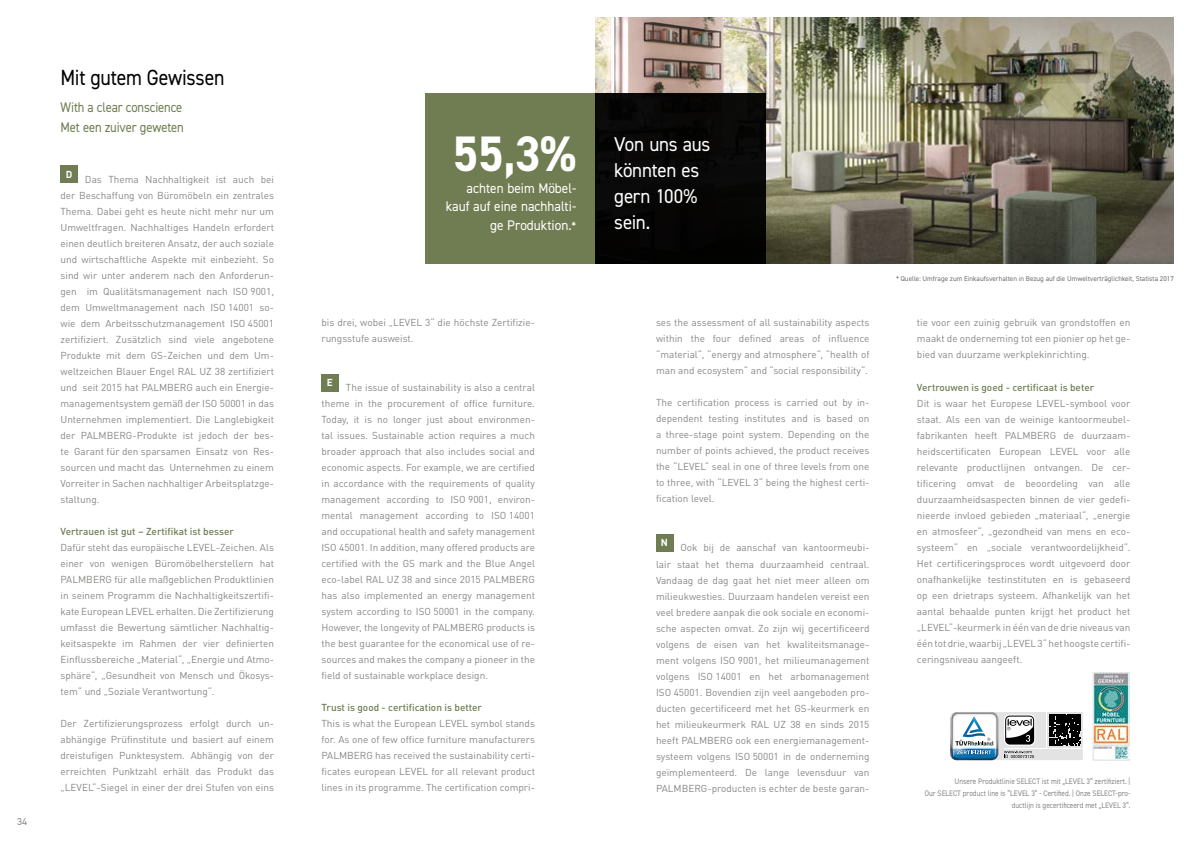
<style>
.page{position:relative;width:1191px;height:842px;background:#fff}
.page>*{position:absolute;margin:0;border:0;box-sizing:border-box;transform-origin:0 0}
.t1{font:700 50px "DIN2014";color:#fff;scale:.95 1}
.t2{font:22px "DIN2014";letter-spacing:-.015em;color:#000;scale:.9 1}
.t3{font:20px/26px "DIN2014";letter-spacing:-.015em;color:#fff;scale:.95 1}
.t4{font:14px/18.5px "DIN2014";color:#fff;text-align:right;scale:.95 1}
.t5{font:14px/20px "DIN2014";letter-spacing:-.01em;color:#707d52;scale:.9 1}
.t6{font:10px/16px "DINOT";color:#878786;text-align:justify}
.t7{font:500 10px "DINOT";color:#707d52}
.t8{font:700 10px "DINOT";color:#fff}
.t9{font:10px "DIN2014";color:#878786}
.t10{font:8px/12px "DIN2014";color:#878786;text-align:right;scale:.9 1}
.t11{font:7px "DIN2014";color:#6f6f6e}
.s1{font-size:12px}
</style>
<div class="page">
<img style="left:595px;top:17px;width:579px;height:247px">
<div style="left:321px;top:374px;width:17px;height:17px;background:#707d52"></div>
<div style="left:656px;top:534px;width:17px;height:17px;background:#707d52"></div>
<svg style="left:950px;top:712px;width:133px;height:49px"></svg>
<div style="left:60px;top:166px;width:17px;height:17px;background:#707d52"></div>
<div style="left:425px;top:94px;width:170px;height:170px;background:#707d52"></div>
<div style="left:595px;top:94px;width:170px;height:170px;background:#070605"></div>
<img style="left:1092px;top:671px;width:37px;height:90px">
<p class="t9" style="left:17px;top:815px;width:11px">34</p>
<h2 class="t2" style="left:60px;top:64px;width:184px">Mit gutem Gewissen</h2>
<h3 class="t5" style="left:60px;top:97px;width:138px">With a clear conscience<br>Met een zuiver geweten</h3>
<p class="t8" style="left:66px;top:167px;width:8px">D</p>
<p class="t6" style="left:60px;top:170px;width:215px;text-indent:24px">Das Thema Nachhaltigkeit ist auch bei der Beschaffung von Büromöbeln ein zentrales Thema. Dabei geht es heute nicht mehr nur um Umweltfragen. Nachhaltiges Handeln erfordert einen deutlich breiteren Ansatz, der auch soziale und wirtschaftliche Aspekte mit einbezieht. So sind wir unter anderem nach den Anforderun&shy;gen im Qualitätsmanagement nach ISO 9001, dem Umweltmanagement nach ISO 14001 so&shy;wie dem Arbeitsschutzmanagement ISO 45001 zertifiziert. Zusätzlich sind viele angebotene Produkte mit dem GS-Zeichen und dem Um&shy;weltzeichen Blauer Engel RAL UZ 38 zertifiziert und seit 2015 hat PALMBERG auch ein Energie&shy;managementsystem gemäß der ISO 50001 in das Unternehmen implementiert. Die Langlebigkeit der PALMBERG-Produkte ist jedoch der bes&shy;te Garant für den sparsamen Einsatz von Res&shy;sourcen und macht das Unternehmen zu einem Vorreiter in Sachen nachhaltiger Arbeitsplatzge&shy;staltung.</p>
<p class="t7" style="left:60px;top:524px;width:175px">Vertrauen ist gut – Zertifikat ist besser</p>
<p class="t6" style="left:60px;top:538px;width:215px">Dafür steht das europäische LEVEL-Zeichen. Als einer von wenigen Büromöbelherstellern hat PALMBERG für alle maßgeblichen Produktlinien in seinem Programm die Nachhaltigkeitszertifi&shy;kate European LEVEL erhalten. Die Zertifizierung umfasst die Bewertung sämtlicher Nachhaltig&shy;keitsaspekte im Rahmen der vier definierten Einflussbereiche „Material“, „Energie und Atmo&shy;sphäre“, „Gesundheit von Mensch und Ökosys&shy;tem“ und „Soziale Verantwortung“.</p>
<p class="t6" style="left:60px;top:714px;width:215px">Der Zertifizierungsprozess erfolgt durch un&shy;abhängige Prüfinstitute und basiert auf einem dreistufigen Punktesystem. Abhängig von der erreichten Punktzahl erhält das Produkt das „LEVEL“-Siegel in einer der drei Stufen von eins</p>
<h1 class="t1" style="left:453px;top:120px;width:131px">55,3%</h1>
<h3 class="t4" style="left:446px;top:178px;width:139px">achten beim Möbel&shy;kauf auf eine nachhalti&shy;ge Produktion.<span class="s1">*</span></h3>
<p class="t6" style="left:321px;top:314px;width:215px">bis drei, wobei „LEVEL 3“ die höchste Zertifizie&shy;rungsstufe ausweist.</p>
<p class="t8" style="left:327px;top:375px;width:8px">E</p>
<p class="t6" style="left:321px;top:379px;width:215px;text-indent:24px">The issue of sustainability is also a central theme in the procurement of office furniture.<br>Today, it is no longer just about environmen&shy;tal issues. Sustainable action requires a much broader approach that also includes social and economic aspects. For example, we are certified in accordance with the requirements of quality management according to ISO 9001, environ&shy;mental management according to ISO 14001 and occupational health and safety management ISO 45001. In addition, many offered products are certified with the GS mark and the Blue Angel eco-label RAL UZ 38 and since 2015 PALMBERG has also implemented an energy management system according to ISO 50001 in the company.<br>However, the longevity of PALMBERG products is the best guarantee for the economical use of re&shy;sources and makes the company a pioneer in the field of sustainable workplace design.</p>
<p class="t7" style="left:321px;top:700px;width:162px">Trust is good - certification is better</p>
<p class="t6" style="left:321px;top:715px;width:215px">This is what the European LEVEL symbol stands for. As one of few office furniture manufacturers PALMBERG has received the sustainability certi&shy;ficates european LEVEL for all relevant product lines in its programme. The certification compri-</p>
<h3 class="t3" style="left:614px;top:131px;width:103px">Von uns aus könnten es gern 100% sein.</h3>
<p class="t6" style="left:656px;top:314px;width:215px">ses the assessment of all sustainability aspects within the four defined areas of influence “material“, “energy and atmosphere“, “health of man and ecosystem“ and “social responsibility“.</p>
<p class="t6" style="left:656px;top:394px;width:215px">The certification process is carried out by in&shy;dependent testing institutes and is based on a three-stage point system. Depending on the number of points achieved, the product receives the “LEVEL“ seal in one of three levels from one to three, with “LEVEL 3“ being the highest certi&shy;fication level.</p>
<p class="t8" style="left:661px;top:535px;width:9px">N</p>
<p class="t6" style="left:656px;top:538px;width:215px;line-height:17px;text-align:right">Ook bij de aanschaf van kantoormeubi-<br>lair staat het thema duurzaamheid centraal.</p>
<p class="t6" style="left:656px;top:572px;width:215px">Vandaag de dag gaat het niet meer alleen om milieukwesties. Duurzaam handelen vereist een veel bredere aanpak die ook sociale en economi&shy;sche aspecten omvat. Zo zijn wij gecertificeerd volgens de eisen van het kwaliteitsmanage&shy;ment volgens ISO 9001, het milieumanagement volgens ISO 14001 en het arbomanagement ISO 45001. Bovendien zijn veel aangeboden pro&shy;ducten gecertificeerd met het GS-keurmerk en het milieukeurmerk RAL UZ 38 en sinds 2015 heeft PALMBERG ook een energiemanagement&shy;systeem volgens ISO 50001 in de onderneming geïmplementeerd. De lange levensduur van PALMBERG-producten is echter de beste garan-</p>
<p class="t11" style="left:896px;top:274px;width:279px">* Quelle: Umfrage zum Einkaufsverhalten in Bezug auf die Umweltverträglichkeit, Statista 2017</p>
<p class="t6" style="left:917px;top:314px;width:215px">tie voor een zuinig gebruik van grondstoffen en maakt de onderneming tot een pionier op het ge&shy;bied van duurzame werkplekinrichting.</p>
<p class="t7" style="left:917px;top:380px;width:179px">Vertrouwen is goed - certificaat is beter</p>
<p class="t6" style="left:917px;top:395px;width:215px">Dit is waar het Europese LEVEL-symbool voor staat. Als een van de weinige kantoormeubel&shy;fabrikanten heeft PALMBERG de duurzaam&shy;heidscertificaten European LEVEL voor alle relevante productlijnen ontvangen. De cer&shy;tificering omvat de beoordeling van alle duurzaamheidsaspecten binnen de vier gedefi&shy;nieerde invloed gebieden „materiaal“, „energie en atmosfeer“, „gezondheid van mens en eco&shy;systeem“ en „sociale verantwoordelijkheid“.<br>Het certificeringsproces wordt uitgevoerd door onafhankelijke testinstituten en is gebaseerd op een drietraps systeem. Afhankelijk van het aantal behaalde punten krijgt het product het „LEVEL“-keurmerk in één van de drie niveaus van één tot drie, waarbij „LEVEL 3“ het hoogste certifi&shy;ceringsniveau aangeeft.</p>
<p class="t10" style="left:924px;top:775px;width:230px">Unsere Produktlinie SELECT ist mit „LEVEL 3“ zertifiziert. |<br>Our SELECT product line is “LEVEL 3“ - Certified. | Onze SELECT-pro&shy;ductlijn is gecertificeerd met „LEVEL 3“.</p>
</div>
